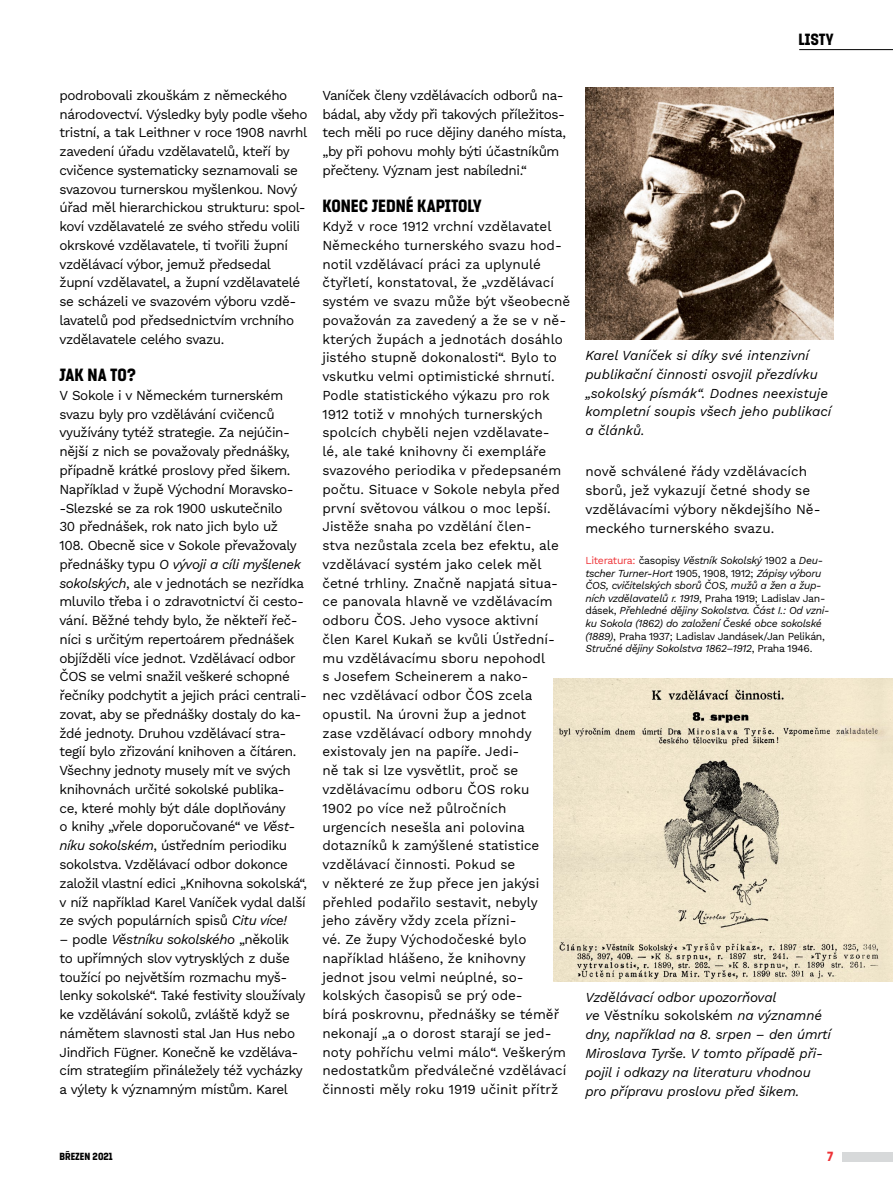
<style>
.page{position:relative;width:893px;height:1187px;background:#fff}
.page>*{position:absolute;margin:0;border:0;box-sizing:border-box;transform-origin:0 0}
.t1{font:18px "Sokol Tyrs";color:#000}
.t2{font:16.5px "Sokol Tyrs";color:#000}
.t3{font:13.5px/18.8px "Work Sans";letter-spacing:-.03em;color:#000}
.t4{font:13.5px/18.8px "Work Sans";color:#000}
.t5{font:italic 13.5px/18.8px "Work Sans";letter-spacing:-.01em;color:#000}
.t6{font:13.5px "Sokol Tyrs";color:#ee3135}
.t7{font:italic 10.5px/12.6px "Work Sans";letter-spacing:-.03em;color:#000}
.t8{font:10.5px "Sokol Tyrs";color:#000}
.s1{font-style:italic}
.s2{font-style:normal;color:#ee3135}
.s3{font-style:normal}
</style>
<div class="page">
<div style="left:842px;top:1151px;width:51px;height:10px;background:#d7d9da"></div>
<hr style="left:799px;top:49px;width:94px;height:1px;background:#000">
<img style="left:585px;top:87px;width:248px;height:252px">
<img style="left:553px;top:678px;width:340px;height:303px">
<p class="t2" style="left:798px;top:30px;width:37px">LISTY</p>
<p class="t3" style="left:60px;top:85px;width:250px">podrobovali zkouškám z německého národovectví. Výsledky byly podle všeho tristní, a tak Leithner v roce 1908 navrhl zavedení úřadu vzdělavatelů, kteří by cvičence systematicky seznamovali se svazovou turnerskou myšlenkou. Nový úřad měl hierarchickou strukturu: spol&shy;koví vzdělavatelé ze svého středu volili okrskové vzdělavatele, ti tvořili župní vzdělávací výbor, jemuž předsedal župní vzdělavatel, a župní vzdělavatelé se scházeli ve svazovém výboru vzdě&shy;lavatelů pod předsednictvím vrchního vzdělavatele celého svazu.</p>
<h1 class="t1" style="left:60px;top:365px;width:78px">JAK NA TO?</h1>
<p class="t3" style="left:60px;top:385px;width:249px">V Sokole i v Německém turnerském svazu byly pro vzdělávání cvičenců využívány tytéž strategie. Za nejúčin&shy;nější z nich se považovaly přednášky, případně krátké proslovy před šikem.<br>Například v župě Východní Moravsko--Slezské se za rok 1900 uskutečnilo<br>30 přednášek, rok nato jich bylo už<br>108. Obecně sice v Sokole převažovaly přednášky typu <span class="s1">O vývoji a cíli myšlenek sokolských</span>, ale v jednotách se nezřídka mluvilo třeba i o zdravotnictví či cesto&shy;vání. Běžné tehdy bylo, že někteří řeč&shy;níci s určitým repertoárem přednášek objížděli více jednot. Vzdělávací odbor ČOS se velmi snažil veškeré schopné řečníky podchytit a jejich práci centrali&shy;zovat, aby se přednášky dostaly do ka&shy;ždé jednoty. Druhou vzdělávací stra&shy;tegií bylo zřizování knihoven a čítáren.<br>Všechny jednoty musely mít ve svých knihovnách určité sokolské publika-<br>ce, které mohly být dále doplňovány<br>o knihy „vřele doporučované“ ve <span class="s1">Věst&shy;níku sokolském</span>, ústředním periodiku sokolstva. Vzdělávací odbor dokonce založil vlastní edici „Knihovna sokolská“, v níž například Karel Vaníček vydal další ze svých populárních spisů <span class="s1">Citu více!</span></p>
<p class="t3" style="left:60px;top:929px;width:247px">– podle <span class="s1">Věstníku sokolského</span> „několik to upřímných slov vytrysklých z duše toužící po největším rozmachu myš&shy;lenky sokolské“. Také festivity sloužívaly ke vzdělávání sokolů, zvláště když se námětem slavnosti stal Jan Hus nebo Jindřich Fügner. Konečně ke vzděláva&shy;cím strategiím přináležely též vycházky a výlety k významným místům. Karel</p>
<p class="t3" style="left:322px;top:85px;width:245px">Vaníček členy vzdělávacích odborů na&shy;bádal, aby vždy při takových příležitos&shy;tech měli po ruce dějiny daného místa, „by při pohovu mohly býti účastníkům přečteny. Význam jest nabíledni.“</p>
<h1 class="t1" style="left:322px;top:196px;width:161px">KONEC JEDNÉ KAPITOLY</h1>
<p class="t4" style="left:322px;top:216px;width:249px">Když v roce 1912 vrchní vzdělavatel Německého turnerského svazu hod&shy;notil vzdělávací práci za uplynulé čtyřletí, konstatoval, že „vzdělávací systém ve svazu může být všeobecně považován za zavedený a že se v ně&shy;kterých župách a jednotách dosáhlo jistého stupně dokonalosti“. Bylo to vskutku velmi optimistické shrnutí.<br>Podle statistického výkazu pro rok 1912 totiž v mnohých turnerských spolcích chyběli nejen vzdělavate-<br>lé, ale také knihovny či exempláře svazového periodika v předepsaném počtu. Situace v Sokole nebyla před první světovou válkou o moc lepší.<br>Jistěže snaha po vzdělání člen-<br>stva nezůstala zcela bez efektu, ale vzdělávací systém jako celek měl četné trhliny. Značně napjatá situa&shy;ce panovala hlavně ve vzdělávacím odboru ČOS. Jeho vysoce aktivní<br>člen Karel Kukaň se kvůli Ústřední&shy;mu vzdělávacímu sboru nepohodl<br>s Josefem Scheinerem a nako-<br>nec vzdělávací odbor ČOS zcela opustil. Na úrovni žup a jednot<br>zase vzdělávací odbory mnohdy existovaly jen na papíře. Jedi-<br>ně tak si lze vysvětlit, proč se vzdělávacímu odboru ČOS roku<br>1902 po více než půlročních urgencích nesešla ani polovina dotazníků k zamýšlené statistice vzdělávací činnosti. Pokud se<br>v některé ze žup přece jen jakýsi přehled podařilo sestavit, nebyly<br>jeho závěry vždy zcela přízni-<br>vé. Ze župy Východočeské bylo například hlášeno, že knihovny jednot jsou velmi neúplné, so&shy;kolských časopisů se prý ode-<br>bírá poskrovnu, přednášky se téměř nekonají „a o dorost starají se jed&shy;noty pohříchu velmi málo“. Veškerým nedostatkům předválečné vzdělávací činnosti měly roku 1919 učinit přítrž</p>
<p class="t5" style="left:585px;top:345px;width:247px">Karel Vaníček si díky své intenzivní publikační činnosti osvojil přezdívku „sokolský písmák“. Dodnes neexistuje kompletní soupis všech jeho publikací a článků.</p>
<p class="t4" style="left:585px;top:462px;width:237px">nově schválené řády vzdělávacích sborů, jež vykazují četné shody se vzdělávacími výbory někdejšího Ně&shy;meckého turnerského svazu.</p>
<p class="t7" style="left:585px;top:553px;width:246px"><span class="s2">Literatura:</span> <span class="s3">časopisy</span> Věstník Sokolský <span class="s3">1902 a</span> Deu&shy;tscher Turner-Hort <span class="s3">1905, 1908, 1912;</span> Zápisy výboru ČOS, cvičitelských sborů ČOS, mužů a žen a žup&shy;ních vzdělavatelů r. 1919<span class="s3">, Praha 1919; Ladislav Jan&shy;dásek,</span> Přehledné dějiny Sokolstva. Část I.: Od vzni&shy;ku Sokola (1862) do založení České obce sokolské (1889)<span class="s3">, Praha 1937; Ladislav Jandásek/Jan Pelikán, </span>Stručné dějiny Sokolstva 1862–1912<span class="s3">, Praha 1946.</span></p>
<p class="t5" style="left:585px;top:986px;width:247px">Vzdělávací odbor upozorňoval<br>ve <span class="s3">Věstníku sokolském</span> na významné dny, například na 8. srpen – den úmrtí Miroslava Tyrše. V tomto případě při&shy;pojil i odkazy na literaturu vhodnou pro přípravu proslovu před šikem.</p>
<p class="t8" style="left:60px;top:1150px;width:55px">BŘEZEN 2021</p>
<p class="t6" style="left:827px;top:1148px;width:8px">7</p>
</div>
